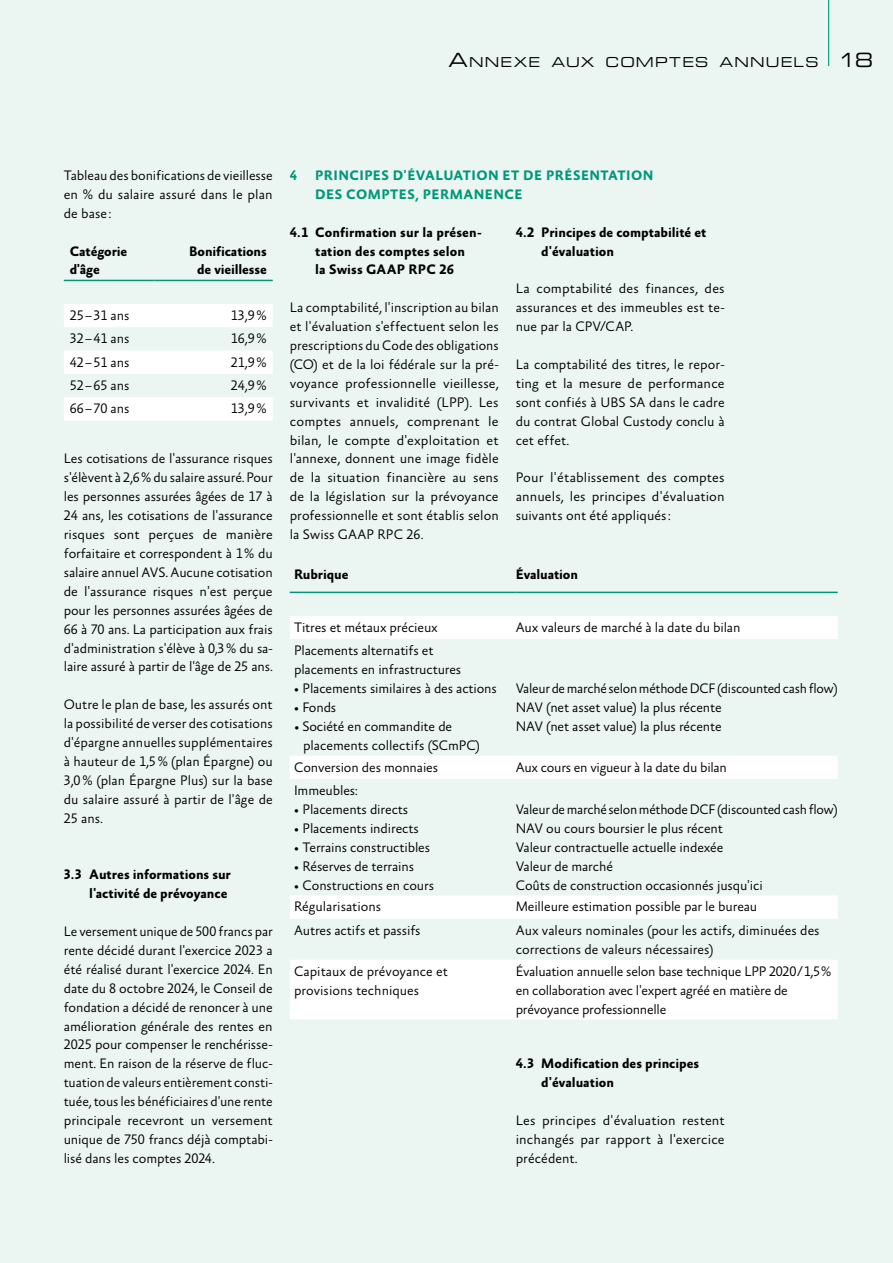
<style>
.page{position:relative;width:893px;height:1263px;background:#ebf5f2}
.page>*{position:absolute;margin:0;border:0;box-sizing:border-box;transform-origin:0 0}
.t1{font:300 13.95px/18.9px "Absara Sans TF";letter-spacing:-.01em;color:#000;text-align:justify}
.t2{font:700 13.95px/18.9px "Absara Sans TF";letter-spacing:-.005em;color:#000}
.t3{font:700 13.95px/18.9px "Absara Sans TF";letter-spacing:.03em;color:#009778}
.t4{font:expanded 13.65px "Square 721 BT";letter-spacing:.09em;color:#000}
.s1{font-size:19.5px}
</style>
<div class="page">
<hr style="left:828px;top:0;width:1px;height:66px;background:#009778">
<svg style="left:290px;top:616px;width:548px;height:403px"></svg>
<hr style="left:290px;top:592px;width:226px;height:1px;background:#009778">
<hr style="left:516px;top:592px;width:322px;height:1px;background:#009778">
<svg style="left:64px;top:304px;width:209px;height:117px"></svg>
<hr style="left:64px;top:280px;width:90px;height:1px;background:#009778">
<hr style="left:154px;top:280px;width:119px;height:1px;background:#009778">
<p class="t4" style="left:449px;top:53px;width:426px"><span class="s1">A</span>NNEXE AUX COMPTES ANNUELS <span class="s1">18</span></p>
<p class="t1" style="left:64px;top:166px;width:210px">Tableau des bonifications de vieillesse en % du salaire assuré dans le plan de base :</p>
<p class="t2" style="left:70px;top:242px;width:59px">Catégorie d'âge</p>
<p class="t2" style="left:189px;top:242px;width:79px;text-align:center">Bonifications de vieillesse</p>
<p class="t1" style="left:70px;top:306px;width:61px">25–31 ans</p>
<p class="t1" style="left:231px;top:306px;width:37px">13,9%</p>
<p class="t1" style="left:70px;top:330px;width:61px">32–41 ans</p>
<p class="t1" style="left:231px;top:330px;width:37px">16,9%</p>
<p class="t1" style="left:70px;top:353px;width:61px">42–51 ans</p>
<p class="t1" style="left:231px;top:353px;width:37px">21,9%</p>
<p class="t1" style="left:70px;top:376px;width:61px">52–65 ans</p>
<p class="t1" style="left:231px;top:376px;width:37px">24,9%</p>
<p class="t1" style="left:70px;top:400px;width:61px">66–70 ans</p>
<p class="t1" style="left:231px;top:400px;width:37px">13,9%</p>
<p class="t1" style="left:64px;top:450px;width:211px">Les cotisations de l'assurance risques s'élèvent à 2,6% du salaire assuré. Pour les personnes assurées âgées de 17 à 24 ans, les cotisations de l'assurance risques sont perçues de manière forfaitaire et correspondent à 1% du salaire annuel AVS. Aucune cotisation de l'assurance risques n'est perçue pour les personnes assurées âgées de 66 à 70 ans. La participation aux frais d'administration s'élève à 0,3% du sa&shy;laire assuré à partir de l'âge de 25 ans.</p>
<p class="t1" style="left:64px;top:696px;width:210px">Outre le plan de base, les assurés ont la possibilité de verser des cotisations d'épargne annuelles supplémentaires à hauteur de 1,5% (plan Épargne) ou 3,0% (plan Épargne Plus) sur la base du salaire assuré à partir de l'âge de 25 ans.</p>
<p class="t2" style="left:64px;top:866px;width:169px;text-align:right">3.3 Autres informations sur l'activité de prévoyance</p>
<p class="t1" style="left:64px;top:922px;width:210px">Le versement unique de 500 francs par rente décidé durant l'exercice 2023 a été réalisé durant l'exercice 2024. En date du 8 octobre 2024, le Conseil de fondation a décidé de renoncer à une amélioration générale des rentes en 2025 pour compenser le renchérisse&shy;ment. En raison de la réserve de fluc&shy;tuation de valeurs entièrement consti&shy;tuée, tous les bénéficiaires d'une rente principale recevront un versement unique de 750 francs déjà comptabi&shy;lisé dans les comptes 2024.</p>
<p class="t3" style="left:290px;top:167px;width:9px">4</p>
<p class="t3" style="left:315px;top:167px;width:340px">PRINCIPES D'ÉVALUATION ET DE PRÉSENTATION<br>DES COMPTES, PERMANENCE</p>
<p class="t2" style="left:541px;top:223px;width:167px;text-indent:-26px">4.2 Principes de comptabilité et d'évaluation</p>
<p class="t1" style="left:516px;top:280px;width:210px">La comptabilité des finances, des assurances et des immeubles est te&shy;nue par la CPV/CAP.</p>
<p class="t1" style="left:516px;top:355px;width:210px">La comptabilité des titres, le repor&shy;ting et la mesure de performance sont confiés à UBS SA dans le cadre du contrat Global Custody conclu à cet effet.</p>
<p class="t1" style="left:516px;top:469px;width:210px">Pour l'établissement des comptes annuels, les principes d'évaluation suivants ont été appliqués:</p>
<p class="t2" style="left:315px;top:223px;width:167px;text-indent:-26px">4.1 Confirmation sur la présen&shy;tation des comptes selon<br>la Swiss GAAP RPC 26</p>
<p class="t1" style="left:290px;top:299px;width:210px">La comptabilité, l'inscription au bilan et l'évaluation s'effectuent selon les prescriptions du Code des obligations (CO) et de la loi fédérale sur la pré&shy;voyance professionnelle vieillesse, survivants et invalidité (LPP). Les comptes annuels, comprenant le bilan, le compte d'exploitation et l'annexe, donnent une image fidèle de la situation financière au sens de la législation sur la prévoyance professionnelle et sont établis selon la Swiss GAAP RPC 26.</p>
<p class="t2" style="left:294px;top:565px;width:56px">Rubrique</p>
<p class="t2" style="left:516px;top:565px;width:64px">Évaluation</p>
<p class="t1" style="left:294px;top:618px;width:145px">Titres et métaux précieux</p>
<p class="t1" style="left:516px;top:618px;width:226px">Aux valeurs de marché à la date du bilan</p>
<p class="t1" style="left:294px;top:642px;width:169px">Placements alternatifs et placements en infrastructures</p>
<p class="t1" style="left:294px;top:679px;width:204px">• Placements similaires à des actions</p>
<p class="t1" style="left:294px;top:698px;width:44px">• Fonds</p>
<p class="t1" style="left:303px;top:717px;width:178px;text-indent:-9px">• Société en commandite de placements collectifs (SCmPC)</p>
<p class="t1" style="left:516px;top:679px;width:324px;text-align:left">Valeur de marché selon méthode DCF (discounted cash flow)<br>NAV (net asset value) la plus récente<br>NAV (net asset value) la plus récente</p>
<p class="t1" style="left:294px;top:758px;width:146px">Conversion des monnaies</p>
<p class="t1" style="left:516px;top:758px;width:213px">Aux cours en vigueur à la date du bilan</p>
<p class="t1" style="left:294px;top:781px;width:65px">Immeubles:</p>
<p class="t1" style="left:294px;top:800px;width:116px">• Placements directs</p>
<p class="t1" style="left:294px;top:819px;width:126px">• Placements indirects</p>
<p class="t1" style="left:294px;top:838px;width:138px">• Terrains constructibles</p>
<p class="t1" style="left:294px;top:857px;width:122px">• Réserves de terrains</p>
<p class="t1" style="left:294px;top:876px;width:142px">• Constructions en cours</p>
<p class="t1" style="left:516px;top:800px;width:324px;text-align:left">Valeur de marché selon méthode DCF (discounted cash flow)<br>NAV ou cours boursier le plus récent<br>Valeur contractuelle actuelle indexée<br>Valeur de marché<br>Coûts de construction occasionnés jusqu'ici</p>
<p class="t1" style="left:294px;top:898px;width:89px">Régularisations</p>
<p class="t1" style="left:516px;top:898px;width:243px">Meilleure estimation possible par le bureau</p>
<p class="t1" style="left:294px;top:921px;width:128px">Autres actifs et passifs</p>
<p class="t1" style="left:516px;top:921px;width:305px">Aux valeurs nominales (pour les actifs, diminuées des corrections de valeurs nécessaires)</p>
<p class="t1" style="left:294px;top:962px;width:155px">Capitaux de prévoyance et provisions techniques</p>
<p class="t1" style="left:516px;top:962px;width:317px;text-align:left">Évaluation annuelle selon base technique LPP 2020/1,5% en collaboration avec l'expert agréé en matière de prévoyance professionnelle</p>
<p class="t2" style="left:541px;top:1055px;width:160px;text-indent:-26px">4.3 Modification des principes d'évaluation</p>
<p class="t1" style="left:516px;top:1111px;width:210px">Les principes d'évaluation restent inchangés par rapport à l'exercice précédent.</p>
</div>
